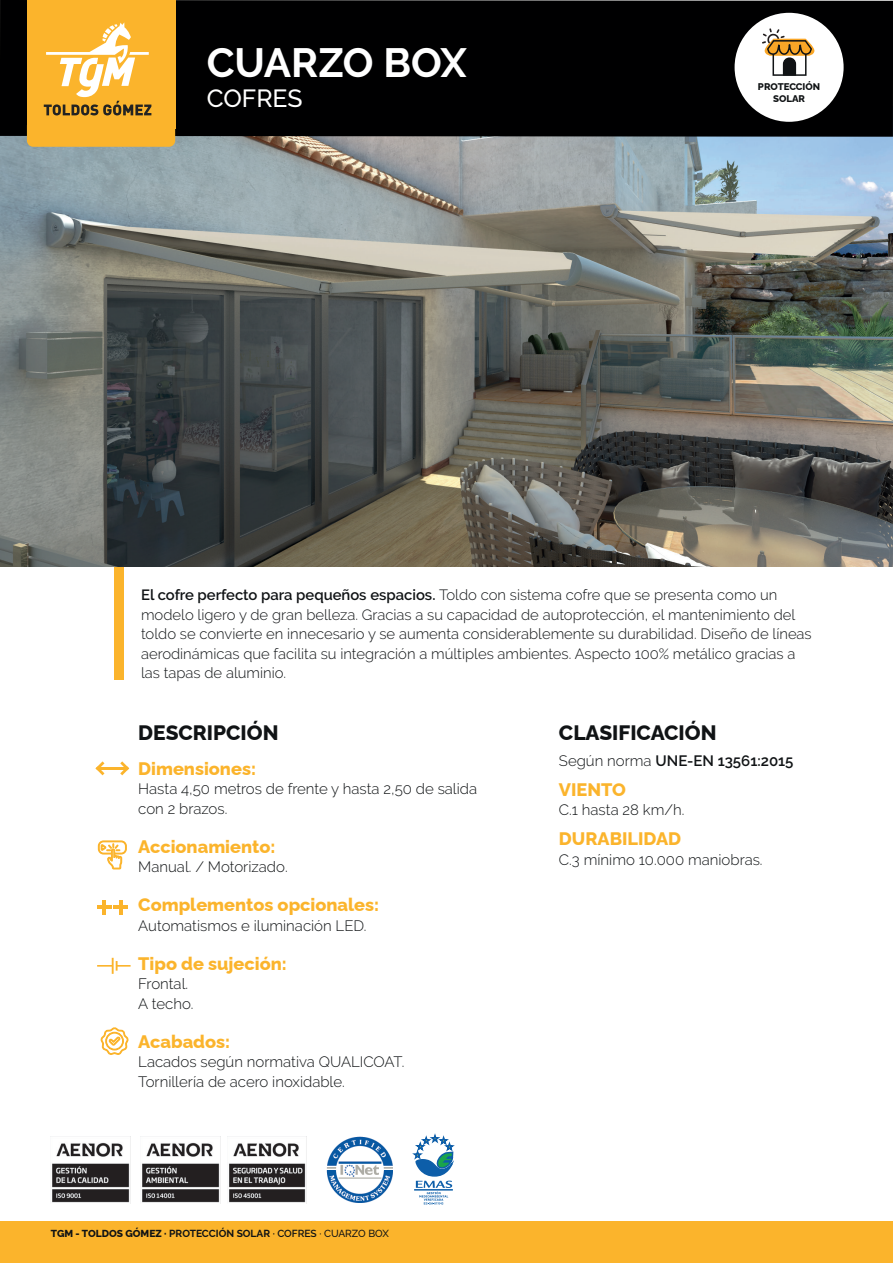
<style>
.page{position:relative;width:893px;height:1263px;background:#fff}
.page>*{position:absolute;margin:0;border:0;box-sizing:border-box;transform-origin:0 0}
.t1{font:700 40.65px "Raleway";color:#fff}
.t2{font:500 24.75px "Raleway";color:#fff}
.t3{font:800 20.85px "Raleway";color:#101315}
.t4{font:800 18.15px "Raleway";color:#fbb42c}
.t5{font:300 15px/19.5px "Raleway";color:#101315}
.t6{font:600 15px "Raleway";color:#101315}
.t7{font:300 14.85px/19.5px "Raleway";color:#101315}
.t8{font:800 10.2px "Raleway";color:#101315}
.t9{font:800 9.75px/11.6px "Raleway";color:#101315;text-align:center}
.s1{font-weight:600}
.s2{font-weight:300}
.s3{font-weight:700}
.s4{font-weight:500}
</style>
<div class="page">
<div style="left:114px;top:559px;width:10px;height:121px;background:#fbb42c"></div>
<img style="left:0;top:137px;width:893px;height:429px">
<div style="left:0;top:0;width:893px;height:137px;background:#000001"></div>
<div style="left:735px;top:13px;width:109px;height:109px;background:#fff;border-radius:50%"></div>
<div style="left:27px;top:0;width:148px;height:129px;background:#fbb42c"></div>
<svg style="left:44px;top:22px;width:107px;height:93px"></svg>
<svg style="left:762px;top:15px;width:53px;height:61px"></svg>
<div style="left:27px;top:119px;width:148px;height:28px;background:#fbb42c;border-radius:6px"></div>
<div style="left:0;top:1221px;width:893px;height:42px;background:#fbb42c"></div>
<img style="left:326px;top:1136px;width:67px;height:67px">
<img style="left:52px;top:1142px;width:78px;height:61px">
<img style="left:142px;top:1142px;width:78px;height:61px">
<img style="left:229px;top:1136px;width:78px;height:68px">
<svg style="left:412px;top:1133px;width:43px;height:71px"></svg>
<hr style="left:113px;top:906px;width:15px;height:3px;background:#fbb42c">
<hr style="left:119px;top:900px;width:3px;height:15px;background:#fbb42c">
<hr style="left:97px;top:906px;width:15px;height:3px;background:#fbb42c">
<hr style="left:102px;top:900px;width:4px;height:15px;background:#fbb42c">
<hr style="left:99px;top:767px;width:27px;height:3px;background:#fbb42c">
<svg style="left:96px;top:761px;width:8px;height:14px"></svg>
<svg style="left:120px;top:761px;width:9px;height:14px"></svg>
<svg style="left:97px;top:958px;width:34px;height:16px"></svg>
<svg style="left:100px;top:1027px;width:29px;height:28px"></svg>
<svg style="left:98px;top:840px;width:29px;height:30px"></svg>
<h1 class="t1" style="left:207px;top:40px;width:262px">CUARZO BOX</h1>
<h2 class="t2" style="left:207px;top:83px;width:97px">COFRES</h2>
<p class="t9" style="left:758px;top:80px;width:64px">PROTECCIÓN<br>SOLAR</p>
<p class="t7" style="left:141px;top:585px;width:672px"><span class="s1">El cofre perfecto para pequeños espacios.</span> Toldo con sistema cofre que se presenta como un modelo ligero y de gran belleza. Gracias a su capacidad de autoprotección, el mantenimiento del toldo se convierte en innecesario y se aumenta considerablemente su durabilidad. Diseño de líneas aerodinámicas que facilita su integración a múltiples ambientes. Aspecto 100% metálico gracias a las tapas de aluminio.</p>
<h3 class="t3" style="left:138px;top:716px;width:142px">DESCRIPCIÓN</h3>
<p class="t4" style="left:138px;top:754px;width:119px">Dimensiones:</p>
<p class="t5" style="left:138px;top:779px;width:340px">Hasta 4,50 metros de frente y hasta 2,50 de salida con 2 brazos.</p>
<p class="t4" style="left:138px;top:832px;width:139px">Accionamiento:</p>
<p class="t5" style="left:138px;top:857px;width:151px">Manual. / Motorizado.</p>
<p class="t4" style="left:138px;top:890px;width:242px">Complementos opcionales:</p>
<p class="t5" style="left:138px;top:916px;width:230px">Automatismos e iluminación LED.</p>
<p class="t4" style="left:138px;top:949px;width:150px">Tipo de sujeción:</p>
<p class="t5" style="left:138px;top:974px;width:57px">Frontal.<br>A techo.</p>
<p class="t4" style="left:138px;top:1027px;width:93px">Acabados:</p>
<p class="t5" style="left:138px;top:1052px;width:267px">Lacados según normativa QUALICOAT.<br>Tornillería de acero inoxidable.</p>
<h3 class="t3" style="left:559px;top:716px;width:159px">CLASIFICACIÓN</h3>
<p class="t6" style="left:559px;top:752px;width:236px"><span class="s2">Según norma</span> UNE-EN 13561:2015</p>
<p class="t4" style="left:559px;top:775px;width:68px">VIENTO</p>
<p class="t5" style="left:559px;top:800px;width:127px">C.1 hasta 28 km/h.</p>
<p class="t4" style="left:559px;top:824px;width:124px">DURABILIDAD</p>
<p class="t5" style="left:559px;top:850px;width:205px">C.3 mínimo 10.000 maniobras.</p>
<p class="t8" style="left:51px;top:1225px;width:340px">TGM - TOLDOS GÓMEZ · <span class="s3">PROTECCIÓN SOLAR</span> <span class="s1">· COFRES</span> <span class="s4">· CUARZO BOX</span></p>
</div>
